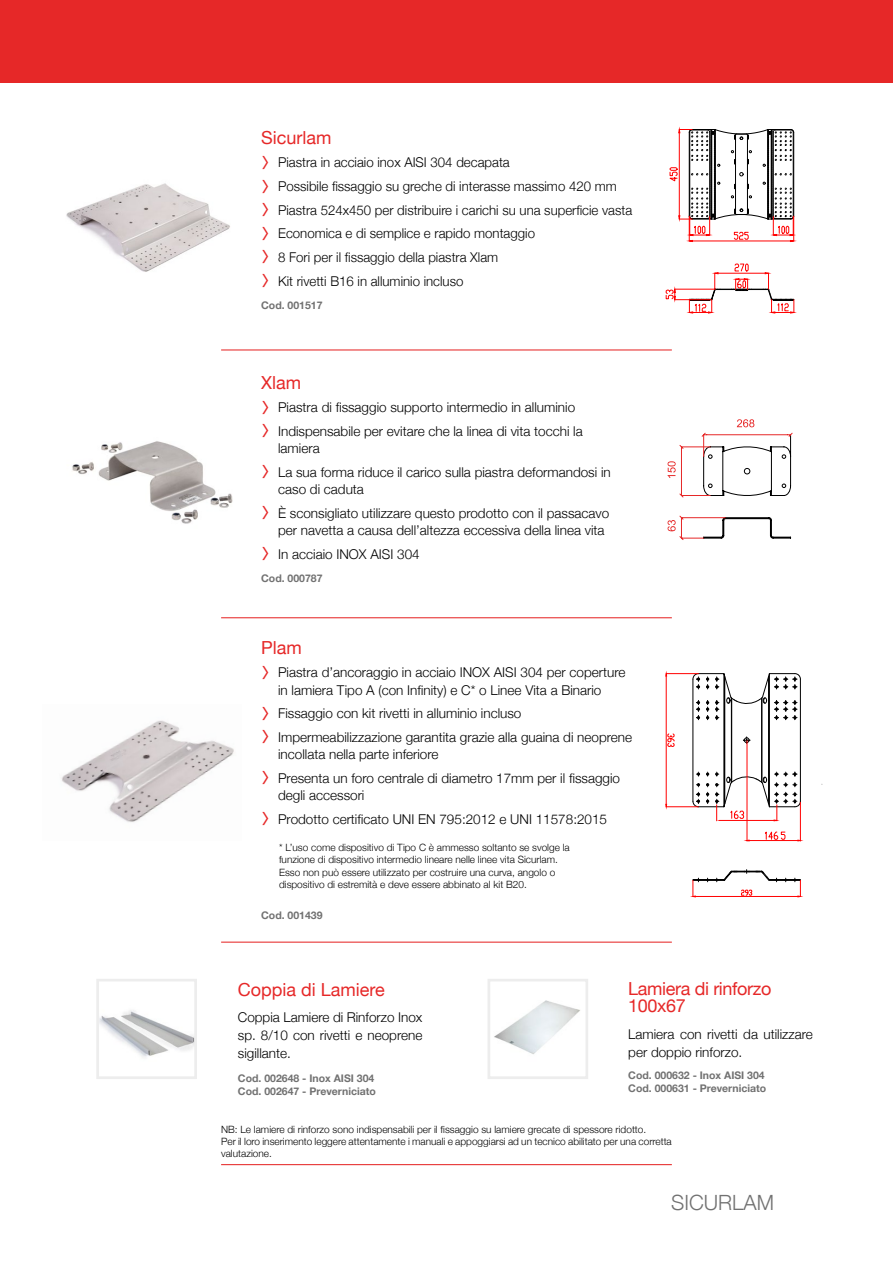
<style>
.page{position:relative;width:893px;height:1263px;background:#fff}
.page>*{position:absolute;margin:0;border:0;box-sizing:border-box;transform-origin:0 0}
.t1{font:300 30px "Nexa";color:#e62828}
.t2{font:300 21px "Helvetica Neue";color:#717171}
.t3{font:18px "Helvetica Neue";color:#e62828}
.t4{font:18px/17.2px "Helvetica Neue";letter-spacing:-.02em;color:#e62828}
.t5{font:300 13.5px/17.2px "Helvetica Neue";color:#000}
.t6{font:700 10.5px/13px "Helvetica Neue";color:#717171}
.t7{font:300 10.05px/12px "Helvetica Neue";color:#000}
</style>
<div class="page">
<div style="left:0;top:0;width:893px;height:83px;background:#e62828"></div>
<hr style="left:221px;top:1164px;width:451px;height:1px;background:#e62828">
<hr style="left:221px;top:349px;width:451px;height:1px;background:#e62828">
<hr style="left:221px;top:617px;width:451px;height:1px;background:#e62828">
<hr style="left:221px;top:941px;width:451px;height:2px;background:#e62828">
<img style="left:72px;top:441px;width:161px;height:83px">
<img style="left:61px;top:720px;width:173px;height:102px">
<img style="left:100px;top:1010px;width:93px;height:47px">
<div style="left:96px;top:979px;width:101px;height:100px;border:3px solid #ededed"></div>
<img style="left:494px;top:1000px;width:86px;height:54px">
<div style="left:487px;top:979px;width:101px;height:100px;border:3px solid #ededed"></div>
<svg style="left:668px;top:419px;width:125px;height:121px"></svg>
<img style="left:66px;top:183px;width:164px;height:89px">
<svg style="left:669px;top:129px;width:125px;height:113px"></svg>
<hr style="left:715px;top:289px;width:53px;height:1px;background:#000">
<hr style="left:718px;top:273px;width:47px;height:1px;background:#f00">
<svg style="left:763px;top:272px;width:32px;height:42px"></svg>
<svg style="left:734px;top:264px;width:15px;height:8px"></svg>
<svg style="left:689px;top:272px;width:32px;height:42px"></svg>
<svg style="left:731px;top:278px;width:21px;height:13px"></svg>
<hr style="left:675px;top:289px;width:40px;height:1px;background:#f00">
<hr style="left:675px;top:299px;width:36px;height:1px;background:#f00">
<svg style="left:666px;top:288px;width:10px;height:12px"></svg>
<hr style="left:749px;top:840px;width:49px;height:1px;background:#f00">
<svg style="left:765px;top:831px;width:20px;height:9px"></svg>
<hr style="left:666px;top:673px;width:32px;height:1px;background:#f00">
<hr style="left:666px;top:806px;width:32px;height:1px;background:#f00">
<hr style="left:666px;top:676px;width:1px;height:128px;background:#f00">
<svg style="left:667px;top:733px;width:7px;height:14px"></svg>
<svg style="left:693px;top:673px;width:108px;height:148px"></svg>
<hr style="left:800px;top:802px;width:1px;height:39px;background:#f00">
<hr style="left:747px;top:741px;width:1px;height:100px;background:#f00">
<svg style="left:693px;top:870px;width:108px;height:27px"></svg>
<h3 class="t3" style="left:261px;top:124px;width:72px">Sicurlam</h3>
<h1 class="t1" style="left:261px;top:144px;width:10px">›</h1>
<p class="t5" style="left:278px;top:153px;width:233px">Piastra in acciaio inox AISI 304 decapata</p>
<h1 class="t1" style="left:261px;top:168px;width:10px">›</h1>
<p class="t5" style="left:278px;top:177px;width:340px">Possibile fissaggio su greche di interasse massimo 420 mm</p>
<h1 class="t1" style="left:261px;top:192px;width:10px">›</h1>
<p class="t5" style="left:278px;top:200px;width:356px">Piastra 524x450 per distribuire i carichi su una superficie vasta</p>
<h1 class="t1" style="left:261px;top:215px;width:10px">›</h1>
<p class="t5" style="left:278px;top:224px;width:258px">Economica e di semplice e rapido montaggio</p>
<h1 class="t1" style="left:261px;top:239px;width:10px">›</h1>
<p class="t5" style="left:278px;top:248px;width:222px">8 Fori per il fissaggio della piastra Xlam</p>
<h1 class="t1" style="left:261px;top:263px;width:10px">›</h1>
<p class="t5" style="left:278px;top:271px;width:187px">Kit rivetti B16 in alluminio incluso</p>
<p class="t6" style="left:261px;top:299px;width:63px">Cod. 001517</p>
<h3 class="t3" style="left:261px;top:369px;width:42px">Xlam</h3>
<h1 class="t1" style="left:261px;top:389px;width:10px">›</h1>
<p class="t5" style="left:278px;top:398px;width:299px">Piastra di fissaggio supporto intermedio in alluminio</p>
<h1 class="t1" style="left:261px;top:413px;width:10px">›</h1>
<p class="t5" style="left:278px;top:421px;width:306px">Indispensabile per evitare che la linea di vita tocchi la lamiera</p>
<h1 class="t1" style="left:261px;top:454px;width:10px">›</h1>
<p class="t5" style="left:278px;top:462px;width:334px">La sua forma riduce il carico sulla piastra deformandosi in caso di caduta</p>
<h1 class="t1" style="left:261px;top:495px;width:10px">›</h1>
<p class="t5" style="left:278px;top:503px;width:333px">È sconsigliato utilizzare questo prodotto con il passacavo per navetta a causa dell’altezza eccessiva della linea vita</p>
<h1 class="t1" style="left:261px;top:535px;width:10px">›</h1>
<p class="t5" style="left:278px;top:544px;width:143px">In acciaio INOX AISI 304</p>
<p class="t6" style="left:261px;top:572px;width:63px">Cod. 000787</p>
<h3 class="t3" style="left:261px;top:634px;width:42px">Plam</h3>
<h1 class="t1" style="left:261px;top:654px;width:10px">›</h1>
<p class="t5" style="left:278px;top:663px;width:349px">Piastra d’ancoraggio in acciaio INOX AISI 304 per coperture in lamiera Tipo A (con Infinity) e C* o Linee Vita a Binario</p>
<h1 class="t1" style="left:261px;top:695px;width:10px">›</h1>
<p class="t5" style="left:278px;top:704px;width:245px">Fissaggio con kit rivetti in alluminio incluso</p>
<h1 class="t1" style="left:261px;top:719px;width:10px">›</h1>
<p class="t5" style="left:278px;top:727px;width:355px">Impermeabilizzazione garantita grazie alla guaina di neoprene incollata nella parte inferiore</p>
<h1 class="t1" style="left:261px;top:760px;width:10px">›</h1>
<p class="t5" style="left:278px;top:768px;width:343px">Presenta un foro centrale di diametro 17mm per il fissaggio degli accessori</p>
<h1 class="t1" style="left:261px;top:800px;width:10px">›</h1>
<p class="t5" style="left:278px;top:809px;width:330px">Prodotto certificato UNI EN 795:2012 e UNI 11578:2015</p>
<p class="t7" style="left:279px;top:841px;width:292px">* L’uso come dispositivo di Tipo C è ammesso soltanto se svolge la funzione di dispositivo intermedio lineare nelle linee vita Sicurlam.<br>Esso non può essere utilizzato per costruire una curva, angolo o dispositivo di estremità e deve essere abbinato al kit B20.</p>
<p class="t6" style="left:261px;top:909px;width:63px">Cod. 001439</p>
<h3 class="t3" style="left:238px;top:976px;width:149px">Coppia di Lamiere</h3>
<p class="t5" style="left:238px;top:1007px;width:186px;line-height:18px;text-align:justify">Coppia Lamiere di Rinforzo Inox sp. 8/10 con rivetti e neoprene sigillante.</p>
<p class="t6" style="left:238px;top:1071px;width:140px">Cod. 002648 - Inox AISI 304<br>Cod. 002647 - Preverniciato</p>
<h3 class="t4" style="left:628px;top:981px;width:145px">Lamiera di rinforzo<br>100x67</h3>
<p class="t5" style="left:628px;top:1024px;width:186px;line-height:18px">Lamiera con rivetti da utilizzare per doppio rinforzo.</p>
<p class="t6" style="left:628px;top:1069px;width:140px">Cod. 000632 - Inox AISI 304<br>Cod. 000631 - Preverniciato</p>
<p class="t7" style="left:221px;top:1122px;width:452px">NB: Le lamiere di rinforzo sono indispensabili per il fissaggio su lamiere grecate di spessore ridotto.<br>Per il loro inserimento leggere attentamente i manuali e appoggiarsi ad un tecnico abilitato per una corretta valutazione.</p>
<h2 class="t2" style="left:671px;top:1185px;width:104px">SICURLAM</h2>
</div>
